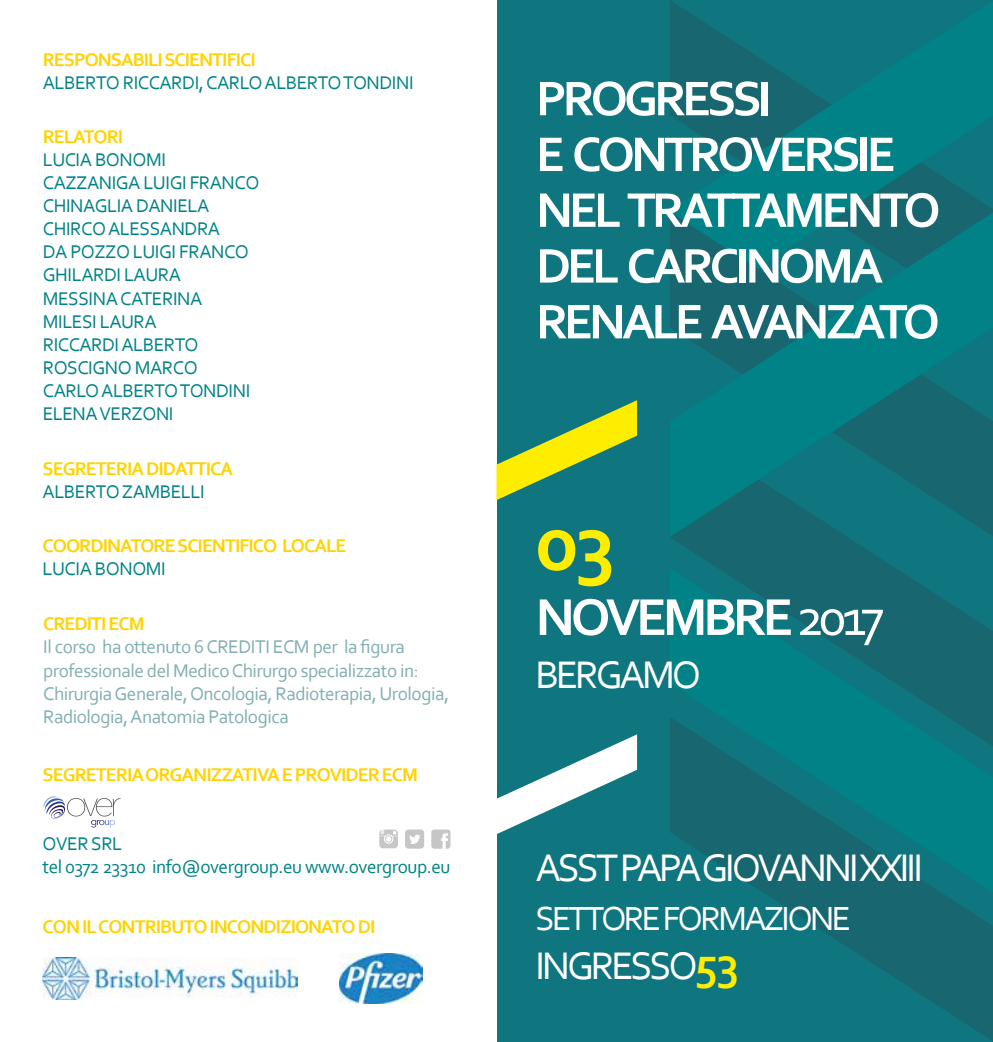
<style>
.page{position:relative;width:993px;height:1042px;background:#fff}
.page>*{position:absolute;margin:0;border:0;box-sizing:border-box;transform-origin:0 0}
.t1{font:700 82.25px "Corbel";color:#ffed00}
.t2{font:700 54.25px "Corbel";letter-spacing:-.08em;color:#fff}
.t3{font:700 50.93px/55.8px "Corbel";letter-spacing:-.08em;color:#fff}
.t4{font:40.25px "Corbel";letter-spacing:-.08em;color:#fff}
.t5{font:35px "Corbel";letter-spacing:-.08em;color:#fff}
.t6{font:19.25px/23.1px "Corbel";letter-spacing:-.025em;color:#008286}
.t7{font:19.25px/23.1px "Corbel";letter-spacing:-.025em;color:#81afb2}
.t8{font:700 19.25px "Corbel";letter-spacing:-.05em;color:#ffd300}
.s1{font-weight:400}
.s2{font-weight:700;font-size:47.25px;color:#ffed00}
</style>
<div class="page">
<svg style="left:43px;top:796px;width:77px;height:31px"></svg>
<svg style="left:405px;top:829px;width:19px;height:19px"></svg>
<svg style="left:431px;top:829px;width:19px;height:19px"></svg>
<svg style="left:379px;top:829px;width:19px;height:19px"></svg>
<div style="left:497px;top:0;width:495px;height:1042px;background:#0f757e"></div>
<svg style="left:670px;top:0;width:322px;height:212px"></svg>
<svg style="left:671px;top:537px;width:223px;height:31px;fill:#186770"></svg>
<svg style="left:670px;top:568px;width:322px;height:149px"></svg>
<svg style="left:670px;top:717px;width:322px;height:323px"></svg>
<svg style="left:670px;top:212px;width:322px;height:325px"></svg>
<svg style="left:496px;top:400px;width:141px;height:100px"></svg>
<svg style="left:497px;top:734px;width:140px;height:100px"></svg>
<img style="left:43px;top:957px;width:254px;height:42px">
<img style="left:339px;top:953px;width:83px;height:50px">
<p class="t8" style="left:43px;top:47px;width:214px">RESPONSABILI SCIENTIFICI</p>
<p class="t6" style="left:43px;top:70px;width:372px">ALBERTO RICCARDI, CARLO ALBERTO TONDINI</p>
<p class="t8" style="left:43px;top:125px;width:82px">RELATORI</p>
<p class="t6" style="left:43px;top:148px;width:218px">LUCIA BONOMI<br>CAZZANIGA LUIGI FRANCO<br>CHINAGLIA DANIELA<br>CHIRCO ALESSANDRA<br>DA POZZO LUIGI FRANCO<br>GHILARDI LAURA<br>MESSINA CATERINA<br>MILESI LAURA<br>RICCARDI ALBERTO<br>ROSCIGNO MARCO<br>CARLO ALBERTO TONDINI<br>ELENA VERZONI</p>
<p class="t8" style="left:43px;top:457px;width:192px">SEGRETERIA DIDATTICA</p>
<p class="t6" style="left:43px;top:480px;width:164px">ALBERTO ZAMBELLI</p>
<p class="t8" style="left:43px;top:533px;width:305px">COORDINATORE SCIENTIFICO LOCALE</p>
<p class="t6" style="left:43px;top:556px;width:125px">LUCIA BONOMI</p>
<p class="t8" style="left:43px;top:612px;width:103px">CREDITI ECM</p>
<p class="t7" style="left:43px;top:635px;width:407px">Il corso ha ottenuto 6 CREDITI ECM per la figura professionale del Medico Chirurgo specializzato in:<br>Chirurgia Generale, Oncologia, Radioterapia, Urologia, Radiologia, Anatomia Patologica</p>
<p class="t8" style="left:43px;top:762px;width:377px">SEGRETERIA ORGANIZZATIVA E PROVIDER ECM</p>
<p class="t6" style="left:43px;top:831px;width:409px">OVER SRL<br>tel 0372 23310 info@overgroup.eu www.overgroup.eu</p>
<p class="t8" style="left:43px;top:914px;width:334px">CON IL CONTRIBUTO INCONDIZIONATO DI</p>
<h3 class="t3" style="left:536px;top:69px;width:406px">PROGRESSI<br>E CONTROVERSIE<br>NEL TRATTAMENTO<br>DEL CARCINOMA<br>RENALE AVANZATO</h3>
<h1 class="t1" style="left:535px;top:491px;width:82px">03</h1>
<h2 class="t2" style="left:535px;top:583px;width:350px">NOVEMBRE <span class="s1">2017</span></h2>
<h3 class="t4" style="left:535px;top:650px;width:167px">BERGAMO</h3>
<h3 class="t4" style="left:535px;top:843px;width:389px">ASST PAPA GIOVANNI XXIII</h3>
<h3 class="t5" style="left:535px;top:897px;width:317px">SETTORE FORMAZIONE</h3>
<h3 class="t4" style="left:535px;top:941px;width:206px">INGRESSO<span class="s2">53</span></h3>
</div>
